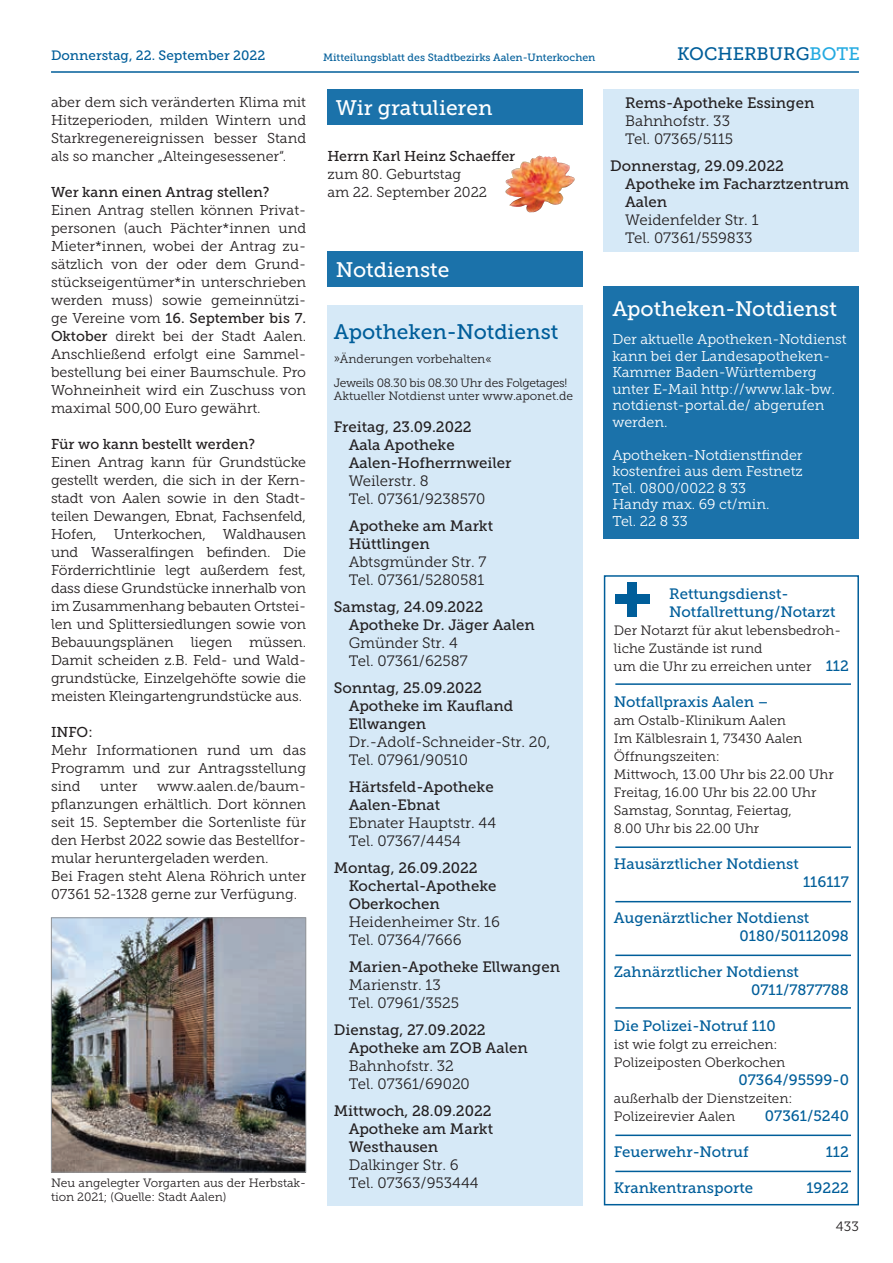
<style>
.page{position:relative;width:893px;height:1263px;background:#fff}
.page>*{position:absolute;margin:0;border:0;box-sizing:border-box;transform-origin:0 0}
.t1{font:21px "Museo Slab 500";color:#fff}
.t2{font:21px "Museo Slab 500";color:#005e9a}
.t3{font:18px "Museo Slab 500";color:#005e9a}
.t4{font:15px/18px "Museo Slab 500";color:#231f20}
.t5{font:15px/18px "Museo Slab 300";color:#231f20}
.t6{font:15px/18px "Museo Slab 500";color:#005e9a}
.t7{font:14.25px/18px "Museo Slab 300";color:#231f20;text-align:justify}
.t8{font:14.25px/16.5px "Museo Slab 300";color:#fff}
.t9{font:14.25px "Museo Slab 500";color:#231f20}
.t10{font:13.5px/18px "Museo Slab 300";color:#231f20}
.t11{font:13.5px "Museo Slab 500";color:#005e9a}
.t12{font:12px/13.5px "Museo Slab 300";color:#231f20}
.t13{font:12px/24px "Museo Slab 300";letter-spacing:-.025em;color:#231f20}
.t14{font:10.5px "Museo Slab 500";color:#005e9a}
.s1{color:#24aae1}
.s2{font-family:"Museo Slab 300"}
.s3{font-family:"Museo Slab 500"}
.s4{font-family:"Museo Slab 500";font-size:15px;color:#005e9a}
</style>
<div class="page">
<hr style="left:51px;top:71px;width:808px;height:2px;background:#005e9a">
<img style="left:505px;top:156px;width:70px;height:57px">
<img style="left:53px;top:919px;width:251px;height:251px">
<div style="left:51px;top:917px;width:255px;height:255px;border:1px solid #939598"></div>
<div style="left:327px;top:89px;width:256px;height:36px;background:#1b72aa"></div>
<div style="left:604px;top:89px;width:255px;height:162px;background:#d6e9f7"></div>
<div style="left:327px;top:305px;width:256px;height:900px;background:#d6e9f7"></div>
<div style="left:604px;top:287px;width:255px;height:252px;background:#1b72aa"></div>
<div style="left:628px;top:582px;width:9px;height:34px;background:#005e9a"></div>
<div style="left:615px;top:594px;width:34px;height:10px;background:#005e9a"></div>
<div style="left:604px;top:575px;width:255px;height:630px;border:2px solid #005e9a"></div>
<hr style="left:615px;top:683px;width:236px;height:2px;background:#005e9a">
<hr style="left:615px;top:901px;width:236px;height:1px;background:#005e9a">
<hr style="left:615px;top:954px;width:236px;height:2px;background:#005e9a">
<hr style="left:615px;top:1007px;width:236px;height:2px;background:#005e9a">
<hr style="left:615px;top:846px;width:236px;height:2px;background:#005e9a">
<hr style="left:615px;top:1134px;width:236px;height:2px;background:#005e9a">
<hr style="left:615px;top:1171px;width:236px;height:1px;background:#005e9a">
<div style="left:327px;top:251px;width:256px;height:36px;background:#1b72aa"></div>
<p class="t11" style="left:51px;top:48px;width:216px">Donnerstag, 22. September 2022</p>
<p class="t14" style="left:323px;top:51px;width:274px">Mitteilungsblatt des Stadtbezirks Aalen-Unterkochen</p>
<p class="t3" style="left:677px;top:44px;width:184px">KOCHERBURG<span class="s1">BOTE</span></p>
<p class="t7" style="left:51px;top:93px;width:257px">aber dem sich veränderten Klima mit Hitzeperioden, milden Wintern und Starkregenereignissen besser Stand als so mancher „Alteingesessener“.</p>
<p class="t9" style="left:51px;top:184px;width:220px">Wer kann einen Antrag stellen?</p>
<p class="t7" style="left:51px;top:201px;width:257px">Einen Antrag stellen können Privat&shy;personen (auch Pächter*innen und Mieter*innen, wobei der Antrag zu&shy;sätzlich von der oder dem Grund&shy;stückseigentümer*in unterschrieben werden muss) sowie gemeinnützi-</p>
<p class="t9" style="left:51px;top:310px;width:257px"><span class="s2">ge Vereine vom</span> 16. September bis 7.</p>
<p class="t7" style="left:51px;top:327px;width:257px"><span class="s3">Oktober</span> direkt bei der Stadt Aalen.<br>Anschließend erfolgt eine Sammel&shy;bestellung bei einer Baumschule. Pro Wohneinheit wird ein Zuschuss von maximal 500,00 Euro gewährt.</p>
<p class="t9" style="left:51px;top:436px;width:206px">Für wo kann bestellt werden?</p>
<p class="t7" style="left:51px;top:453px;width:257px">Einen Antrag kann für Grundstücke gestellt werden, die sich in der Kern&shy;stadt von Aalen sowie in den Stadt&shy;teilen Dewangen, Ebnat, Fachsenfeld, Hofen, Unterkochen, Waldhausen und Wasseralfingen befinden. Die Förderrichtlinie legt außerdem fest, dass diese Grundstücke innerhalb von im Zusammenhang bebauten Ortstei&shy;len und Splittersiedlungen sowie von Bebauungsplänen liegen müssen.<br>Damit scheiden z.B. Feld- und Wald&shy;grundstücke, Einzelgehöfte sowie die meisten Kleingartengrundstücke aus.</p>
<p class="t9" style="left:51px;top:724px;width:43px">INFO:</p>
<p class="t7" style="left:51px;top:741px;width:257px">Mehr Informationen rund um das Programm und zur Antragsstellung sind</p>
<p class="t7" style="left:51px;top:777px;width:257px;text-align:left;text-indent:106px">www.aalen.de/baum&shy;pflanzungen erhältlich. Dort können seit 15. September die Sortenliste für den Herbst 2022 sowie das Bestellfor&shy;mular heruntergeladen werden.<br>Bei Fragen steht Alena Röhrich unter 07361 52-1328 gerne zur Verfügung.</p>
<p class="t7" style="left:100px;top:777px;width:39px">unter</p>
<p class="t12" style="left:51px;top:1176px;width:257px">Neu angelegter Vorgarten aus der Herbstak&shy;tion 2021; (Quelle: Stadt Aalen)</p>
<h1 class="t1" style="left:336px;top:96px;width:158px">Wir gratulieren</h1>
<p class="t4" style="left:625px;top:94px;width:191px">Rems-Apotheke Essingen</p>
<p class="t5" style="left:625px;top:112px;width:110px">Bahnhofstr. 33<br>Tel. 07365/5115</p>
<p class="t4" style="left:625px;top:157px;width:226px;text-indent:-15px">Donnerstag, 29.09.2022<br>Apotheke im Facharztzentrum<br>Aalen</p>
<p class="t5" style="left:625px;top:211px;width:135px">Weidenfelder Str. 1<br>Tel. 07361/559833</p>
<p class="t9" style="left:327px;top:148px;width:189px">Herrn Karl Heinz Schaeffer</p>
<p class="t7" style="left:327px;top:165px;width:161px">zum 80. Geburtstag<br>am 22. September 2022</p>
<h1 class="t1" style="left:336px;top:258px;width:115px">Notdienste</h1>
<h1 class="t2" style="left:334px;top:320px;width:226px">Apotheken-Notdienst</h1>
<p class="t13" style="left:334px;top:347px;width:235px">»Änderungen vorbehalten«<br>Jeweils 08.30 bis 08.30 Uhr des Folgetages!</p>
<p class="t12" style="left:334px;top:389px;width:241px">Aktueller Notdienst unter www.aponet.de</p>
<p class="t4" style="left:349px;top:418px;width:164px;text-indent:-15px">Freitag, 23.09.2022<br>Aala Apotheke<br>Aalen-Hofherrnweiler</p>
<p class="t5" style="left:349px;top:472px;width:138px">Weilerstr. 8<br>Tel. 07361/9238570</p>
<p class="t4" style="left:349px;top:517px;width:146px">Apotheke am Markt<br>Hüttlingen</p>
<p class="t5" style="left:349px;top:553px;width:139px">Abtsgmünder Str. 7<br>Tel. 07361/5280581</p>
<p class="t4" style="left:349px;top:598px;width:188px;text-indent:-15px">Samstag, 24.09.2022<br>Apotheke Dr. Jäger Aalen</p>
<p class="t5" style="left:349px;top:634px;width:121px">Gmünder Str. 4<br>Tel. 07361/62587</p>
<p class="t4" style="left:349px;top:679px;width:166px;text-indent:-15px">Sonntag, 25.09.2022<br>Apotheke im Kaufland<br>Ellwangen</p>
<p class="t5" style="left:349px;top:733px;width:203px">Dr.-Adolf-Schneider-Str. 20,<br>Tel. 07961/90510</p>
<p class="t4" style="left:349px;top:778px;width:146px">Härtsfeld-Apotheke<br>Aalen-Ebnat</p>
<p class="t5" style="left:349px;top:814px;width:149px">Ebnater Hauptstr. 44<br>Tel. 07367/4454</p>
<p class="t4" style="left:349px;top:859px;width:149px;text-indent:-15px">Montag, 26.09.2022<br>Kochertal-Apotheke<br>Oberkochen</p>
<p class="t5" style="left:349px;top:913px;width:153px">Heidenheimer Str. 16<br>Tel. 07364/7666</p>
<p class="t4" style="left:349px;top:958px;width:213px">Marien-Apotheke Ellwangen</p>
<p class="t5" style="left:349px;top:976px;width:112px">Marienstr. 13<br>Tel. 07961/3525</p>
<p class="t4" style="left:349px;top:1021px;width:180px;text-indent:-15px">Dienstag, 27.09.2022<br>Apotheke am ZOB Aalen</p>
<p class="t5" style="left:349px;top:1057px;width:123px">Bahnhofstr. 32<br>Tel. 07361/69020</p>
<p class="t4" style="left:349px;top:1102px;width:146px;text-align:justify;text-indent:-15px">Mittwoch, 28.09.2022<br>Apotheke am Markt Westhausen</p>
<p class="t5" style="left:349px;top:1156px;width:131px">Dalkinger Str. 6<br>Tel. 07363/953444</p>
<h1 class="t1" style="left:612px;top:297px;width:226px">Apotheken-Notdienst</h1>
<p class="t8" style="left:612px;top:331px;width:236px">Der aktuelle Apotheken-Notdienst kann bei der Landesapotheken-<br>Kammer Baden-Württemberg unter E-Mail http://www.lak-bw. notdienst-portal.de/ abgerufen werden.</p>
<p class="t8" style="left:612px;top:447px;width:192px">Apotheken-Notdienstfinder kostenfrei aus dem Festnetz<br>Tel. 0800/0022 8 33<br>Handy max. 69 ct/min.<br>Tel. 22 8 33</p>
<p class="t6" style="left:669px;top:585px;width:168px">Rettungsdienst-<br>Notfallrettung/Notarzt</p>
<p class="t10" style="left:614px;top:621px;width:237px">Der Notarzt für akut lebensbedroh&shy;liche Zustände ist rund<br>um die Uhr zu erreichen unter <span class="s4">112</span></p>
<p class="t6" style="left:614px;top:693px;width:156px">Notfallpraxis Aalen –</p>
<p class="t10" style="left:614px;top:711px;width:221px">am Ostalb-Klinikum Aalen<br>Im Kälblesrain 1, 73430 Aalen<br>Öffnungszeiten:<br>Mittwoch, 13.00 Uhr bis 22.00 Uhr<br>Freitag, 16.00 Uhr bis 22.00 Uhr<br>Samstag, Sonntag, Feiertag,<br>8.00 Uhr bis 22.00 Uhr</p>
<p class="t6" style="left:614px;top:855px;width:187px">Hausärztlicher Notdienst</p>
<p class="t6" style="left:803px;top:873px;width:47px">116117</p>
<p class="t6" style="left:740px;top:909px;width:111px;text-indent:-126px">Augenärztlicher Notdienst<br>0180/50112098</p>
<p class="t6" style="left:751px;top:963px;width:99px;text-indent:-137px">Zahnärztlicher Notdienst<br>0711/7877788</p>
<p class="t6" style="left:614px;top:1017px;width:163px">Die Polizei-Notruf 110</p>
<p class="t10" style="left:614px;top:1035px;width:173px">ist wie folgt zu erreichen:<br>Polizeiposten Oberkochen</p>
<p class="t6" style="left:738px;top:1071px;width:112px">07364/95599-0</p>
<p class="t10" style="left:614px;top:1089px;width:180px">außerhalb der Dienstzeiten:<br>Polizeirevier Aalen</p>
<p class="t6" style="left:765px;top:1107px;width:86px">07361/5240</p>
<p class="t6" style="left:614px;top:1143px;width:136px">Feuerwehr-Notruf</p>
<p class="t6" style="left:826px;top:1143px;width:25px">112</p>
<p class="t6" style="left:614px;top:1179px;width:141px">Krankentransporte</p>
<p class="t6" style="left:806px;top:1179px;width:44px">19222</p>
<p class="t10" style="left:836px;top:1217px;width:25px">433</p>
</div>
